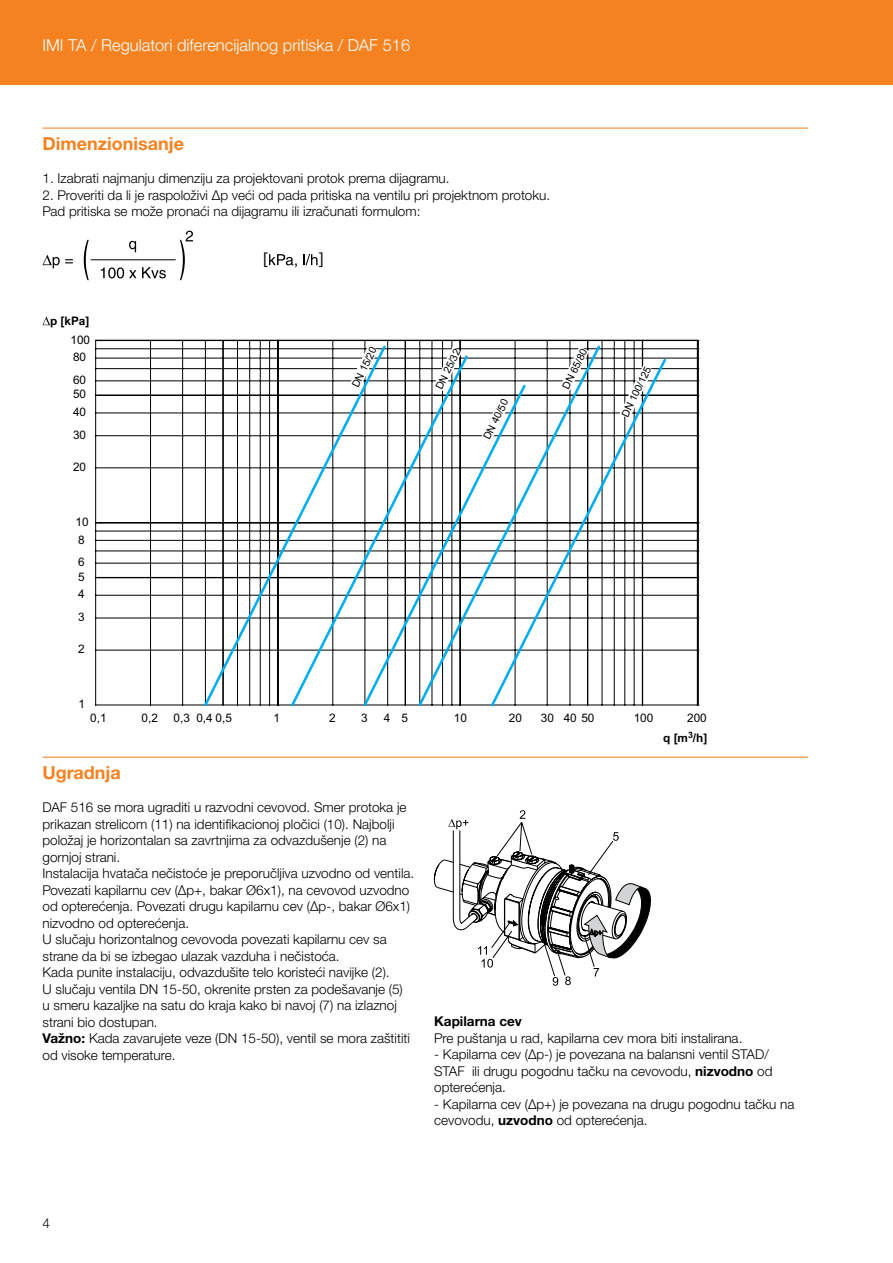
<style>
.page{position:relative;width:893px;height:1263px;background:#fff}
.page>*{position:absolute;margin:0;border:0;box-sizing:border-box;transform-origin:0 0}
.t1{font:18.45px "Myriad";color:#000}
.t2{font:700 18px "Helvetica Neue LTW1 G";color:#f58220}
.t3{font:300 16.5px "Helvetica Neue LTW1 G";color:#fff}
.t4{font:300 13.5px/16.5px "Helvetica Neue LTW1 G";color:#000}
.t5{font:700 13.5px "Helvetica Neue LTW1 G";color:#000}
.t6{font:11.7px "Arial";color:#000}
.t7{font:700 11.7px/20.9px "Arial";color:#000;text-align:right}
.t8{font:10.35px "Arial";color:#000}
.s1{font-weight:400}
.s2{font-weight:700}
</style>
<div class="page">
<div style="left:0;top:0;width:893px;height:85px;background:#f58220"></div>
<hr style="left:43px;top:128px;width:765px;height:1px;background:#f58220">
<hr style="left:43px;top:757px;width:765px;height:1px;background:#f58220">
<svg style="left:84px;top:240px;width:5px;height:40px"></svg>
<svg style="left:129px;top:241px;width:7px;height:11px"></svg>
<svg style="left:101px;top:267px;width:35px;height:11px"></svg>
<svg style="left:142px;top:267px;width:24px;height:11px"></svg>
<hr style="left:91px;top:259px;width:85px;height:1px;background:#000">
<svg style="left:43px;top:255px;width:30px;height:13px"></svg>
<svg style="left:269px;top:254px;width:28px;height:13px"></svg>
<svg style="left:303px;top:254px;width:14px;height:11px"></svg>
<svg style="left:180px;top:231px;width:13px;height:49px"></svg>
<hr style="left:642px;top:413px;width:57px;height:1px;background:#000">
<hr style="left:642px;top:348px;width:57px;height:1px;background:#000">
<hr style="left:642px;top:468px;width:57px;height:1px;background:#000">
<hr style="left:642px;top:435px;width:57px;height:1px;background:#000">
<hr style="left:642px;top:381px;width:57px;height:1px;background:#000">
<hr style="left:642px;top:368px;width:57px;height:1px;background:#000">
<hr style="left:642px;top:358px;width:57px;height:1px;background:#000">
<hr style="left:642px;top:595px;width:57px;height:1px;background:#000">
<hr style="left:642px;top:531px;width:57px;height:1px;background:#000">
<hr style="left:642px;top:650px;width:57px;height:1px;background:#000">
<hr style="left:642px;top:618px;width:57px;height:1px;background:#000">
<hr style="left:642px;top:563px;width:57px;height:1px;background:#000">
<hr style="left:642px;top:551px;width:57px;height:1px;background:#000">
<hr style="left:642px;top:540px;width:57px;height:1px;background:#000">
<hr style="left:642px;top:705px;width:57px;height:1px;background:#000">
<hr style="left:96px;top:413px;width:182px;height:1px;background:#000">
<hr style="left:96px;top:348px;width:182px;height:1px;background:#000">
<hr style="left:96px;top:468px;width:182px;height:1px;background:#000">
<hr style="left:96px;top:435px;width:182px;height:1px;background:#000">
<hr style="left:96px;top:381px;width:182px;height:1px;background:#000">
<hr style="left:96px;top:368px;width:182px;height:1px;background:#000">
<hr style="left:96px;top:358px;width:182px;height:1px;background:#000">
<hr style="left:96px;top:595px;width:182px;height:1px;background:#000">
<hr style="left:96px;top:531px;width:182px;height:1px;background:#000">
<hr style="left:96px;top:650px;width:182px;height:1px;background:#000">
<hr style="left:96px;top:618px;width:182px;height:1px;background:#000">
<hr style="left:96px;top:563px;width:182px;height:1px;background:#000">
<hr style="left:96px;top:551px;width:182px;height:1px;background:#000">
<hr style="left:96px;top:540px;width:182px;height:1px;background:#000">
<hr style="left:96px;top:705px;width:182px;height:1px;background:#000">
<hr style="left:698px;top:340px;width:1px;height:183px;background:#000">
<hr style="left:570px;top:340px;width:1px;height:183px;background:#000">
<hr style="left:634px;top:340px;width:1px;height:183px;background:#000">
<hr style="left:515px;top:340px;width:1px;height:183px;background:#000">
<hr style="left:547px;top:340px;width:1px;height:183px;background:#000">
<hr style="left:602px;top:340px;width:1px;height:183px;background:#000">
<hr style="left:614px;top:340px;width:1px;height:183px;background:#000">
<hr style="left:625px;top:340px;width:1px;height:183px;background:#000">
<hr style="left:698px;top:523px;width:1px;height:182px;background:#000">
<hr style="left:387px;top:340px;width:1px;height:183px;background:#000">
<hr style="left:452px;top:340px;width:1px;height:183px;background:#000">
<hr style="left:333px;top:340px;width:1px;height:183px;background:#000">
<hr style="left:365px;top:340px;width:1px;height:183px;background:#000">
<hr style="left:419px;top:340px;width:1px;height:183px;background:#000">
<hr style="left:432px;top:340px;width:1px;height:183px;background:#000">
<hr style="left:442px;top:340px;width:1px;height:183px;background:#000">
<hr style="left:205px;top:340px;width:1px;height:183px;background:#000">
<hr style="left:269px;top:340px;width:1px;height:183px;background:#000">
<hr style="left:150px;top:340px;width:1px;height:183px;background:#000">
<hr style="left:182px;top:340px;width:1px;height:183px;background:#000">
<hr style="left:237px;top:340px;width:1px;height:183px;background:#000">
<hr style="left:249px;top:340px;width:1px;height:183px;background:#000">
<hr style="left:260px;top:340px;width:1px;height:183px;background:#000">
<hr style="left:95px;top:340px;width:1px;height:183px;background:#000">
<hr style="left:150px;top:523px;width:1px;height:182px;background:#000">
<hr style="left:182px;top:523px;width:1px;height:182px;background:#000">
<hr style="left:95px;top:523px;width:1px;height:182px;background:#000">
<hr style="left:96px;top:577px;width:602px;height:1px;background:#000">
<hr style="left:96px;top:395px;width:602px;height:1px;background:#000">
<hr style="left:587px;top:340px;width:1px;height:365px;background:#000">
<hr style="left:405px;top:340px;width:1px;height:365px;background:#000">
<hr style="left:222px;top:340px;width:2px;height:365px;background:#000">
<hr style="left:96px;top:340px;width:602px;height:1px;background:#000">
<hr style="left:96px;top:522px;width:602px;height:1px;background:#000">
<hr style="left:277px;top:340px;width:2px;height:365px;background:#000">
<hr style="left:642px;top:340px;width:1px;height:365px;background:#000">
<hr style="left:460px;top:340px;width:1px;height:365px;background:#000">
<svg style="left:202px;top:343px;width:466px;height:364px"></svg>
<svg style="left:43px;top:316px;width:7px;height:9px"></svg>
<svg style="left:349px;top:345px;width:29px;height:44px"></svg>
<svg style="left:433px;top:347px;width:29px;height:44px"></svg>
<svg style="left:481px;top:397px;width:29px;height:44px"></svg>
<svg style="left:560px;top:346px;width:29px;height:45px"></svg>
<svg style="left:619px;top:365px;width:34px;height:54px"></svg>
<hr style="left:697px;top:340px;width:1px;height:365px;background:#000">
<svg style="left:434px;top:810px;width:217px;height:176px"></svg>
<p class="t3" style="left:43px;top:35px;width:369px">IMI TA / Regulatori diferencijalnog pritiska / DAF 516</p>
<h2 class="t2" style="left:43px;top:132px;width:143px">Dimenzionisanje</h2>
<p class="t4" style="left:43px;top:170px;width:409px">1. Izabrati najmanju dimenziju za projektovani protok prema dijagramu.</p>
<p class="t4" style="left:43px;top:187px;width:509px">2. Proveriti da li je raspoloživi Δp veći od pada pritiska na ventilu pri projektnom protoku.<br>Pad pritiska se može pronaći na dijagramu ili izračunati formulom:</p>
<p class="t7" style="left:50px;top:311px;width:41px">p [kPa]</p>
<p class="t6" style="left:71px;top:332px;width:21px">100</p>
<p class="t6" style="left:73px;top:349px;width:15px">80</p>
<p class="t6" style="left:73px;top:372px;width:15px">60</p>
<p class="t6" style="left:73px;top:387px;width:15px">50</p>
<p class="t6" style="left:73px;top:404px;width:15px">40</p>
<p class="t6" style="left:73px;top:427px;width:15px">30</p>
<p class="t6" style="left:73px;top:459px;width:15px">20</p>
<p class="t6" style="left:76px;top:514px;width:15px">10</p>
<p class="t6" style="left:78px;top:532px;width:8px">8</p>
<p class="t6" style="left:78px;top:554px;width:8px">6</p>
<p class="t6" style="left:78px;top:569px;width:8px">5</p>
<p class="t6" style="left:78px;top:587px;width:8px">4</p>
<p class="t6" style="left:78px;top:609px;width:8px">3</p>
<p class="t6" style="left:78px;top:642px;width:8px">2</p>
<p class="t6" style="left:79px;top:696px;width:8px">1</p>
<h1 class="t1" style="left:263px;top:250px;width:7px">[</h1>
<h1 class="t1" style="left:319px;top:250px;width:7px">]</h1>
<p class="t8" style="left:349px;top:384px;width:45px;rotate:-64deg">DN 15/20</p>
<p class="t8" style="left:432px;top:386px;width:45px;rotate:-64deg">DN 25/32</p>
<p class="t8" style="left:480px;top:436px;width:45px;rotate:-64deg">DN 40/50</p>
<p class="t8" style="left:559px;top:385px;width:45px;rotate:-64deg">DN 65/80</p>
<p class="t8" style="left:618px;top:414px;width:56px;rotate:-64deg">DN 100/125</p>
<p class="t6" style="left:90px;top:710px;width:18px">0,1</p>
<p class="t6" style="left:454px;top:710px;width:15px">10</p>
<p class="t6" style="left:196px;top:710px;width:37px">0,4 0,5</p>
<p class="t6" style="left:564px;top:710px;width:32px">40 0</p>
<p class="t6" style="left:273px;top:710px;width:8px">1</p>
<p class="t6" style="left:329px;top:710px;width:8px">2</p>
<p class="t6" style="left:361px;top:710px;width:8px">3</p>
<p class="t6" style="left:384px;top:710px;width:26px">4 5</p>
<p class="t6" style="left:634px;top:710px;width:21px">100</p>
<p class="t7" style="left:663px;top:707px;width:46px"><span class="s1">200<br></span>q [m<sup>3</sup>/h]</p>
<p class="t6" style="left:142px;top:710px;width:18px">0,2</p>
<p class="t6" style="left:509px;top:710px;width:15px">20</p>
<p class="t6" style="left:174px;top:710px;width:18px">0,3</p>
<p class="t6" style="left:541px;top:710px;width:15px">30</p>
<p class="t6" style="left:581px;top:710px;width:8px">5</p>
<h2 class="t2" style="left:43px;top:761px;width:80px">Ugradnja</h2>
<p class="t4" style="left:43px;top:799px;width:373px">DAF 516 se mora ugraditi u razvodni cevovod. Smer protoka je prikazan strelicom (11) na identifikacionoj pločici (10). Najbolji položaj je horizontalan sa zavrtnjima za odvazdušenje (2) na gornjoj strani.<br>Instalacija hvatača nečistoće je preporučljiva uzvodno od ventila.<br>Povezati kapilarnu cev (Δp+, bakar Ø6x1), na cevovod uzvodno od opterećenja. Povezati drugu kapilarnu cev (Δp-, bakar Ø6x1) nizvodno od opterećenja.<br>U slučaju horizontalnog cevovoda povezati kapilarnu cev sa strane da bi se izbegao ulazak vazduha i nečistoća.<br>Kada punite instalaciju, odvazdušite telo koristeći navijke (2).<br>U slučaju ventila DN 15-50, okrenite prsten za podešavanje (5)<br>u smeru kazaljke na satu do kraja kako bi navoj (7) na izlaznoj strani bio dostupan.<br><span class="s2">Važno:</span> Kada zavarujete veze (DN 15-50), ventil se mora zaštititi od visoke temperature.</p>
<p class="t5" style="left:434px;top:1013px;width:89px">Kapilarna cev</p>
<p class="t4" style="left:434px;top:1030px;width:310px">Pre puštanja u rad, kapilarna cev mora biti instalirana.</p>
<p class="t4" style="left:434px;top:1046px;width:340px">- Kapilarna cev (Δp-) je povezana na balansni ventil STAD/<br>STAF ili drugu pogodnu tačku na cevovodu, <span class="s2">nizvodno</span> od opterećenja.</p>
<p class="t4" style="left:434px;top:1096px;width:362px">- Kapilarna cev (Δp+) je povezana na drugu pogodnu tačku na cevovodu, <span class="s2">uzvodno</span> od opterećenja.</p>
<p class="t4" style="left:43px;top:1215px;width:9px">4</p>
</div>
